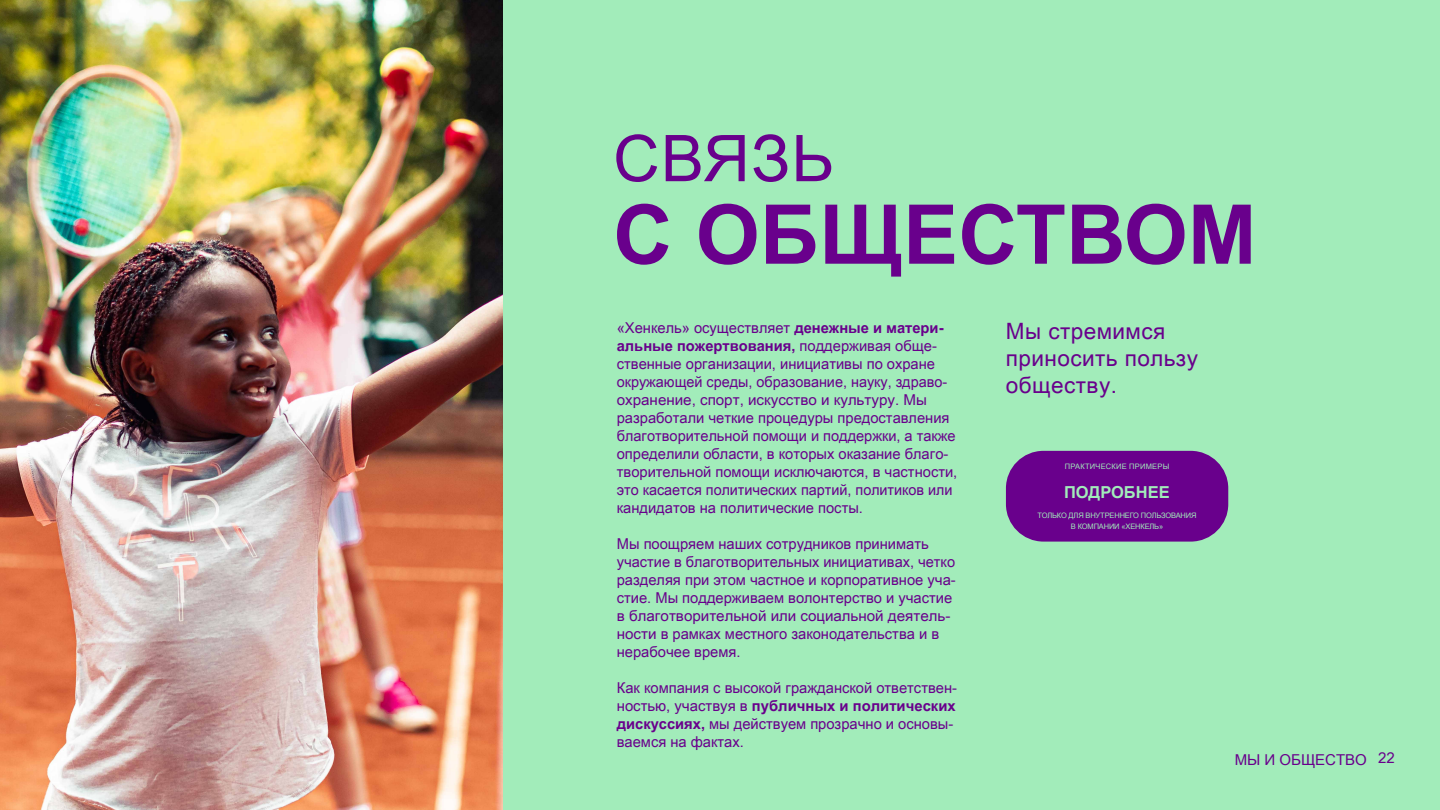
<style>
.page{position:relative;width:1440px;height:810px;background:#a2ecba}
.page>*{position:absolute;margin:0;border:0;box-sizing:border-box;transform-origin:0 0}
.t1{font:700 82.5px "Arial";color:#69008c}
.t2{font:64.5px "Arial";letter-spacing:.02em;color:#69008c}
.t3{font:22.5px/27px "Arial Unicode MS";letter-spacing:.02em;color:#69008c}
.t4{font:700 16.5px "Arial";color:#a2ecba}
.t5{font:15px/18px "Arial Unicode MS";color:#69008c}
.t6{font:7.5px/10.5px "Arial";letter-spacing:-.02em;color:#a2ecba;text-align:center}
.t7{font:7.5px "Arial";letter-spacing:.03em;color:#a2ecba}
.s1{font-weight:700}
</style>
<div class="page">
<img style="left:0;top:0;width:502px;height:810px">
<div style="left:1006px;top:451px;width:222px;height:91px;background:#69008c;border-radius:38px"></div>
<h2 class="t2" style="left:613px;top:116px;width:222px">СВЯЗЬ</h2>
<h1 class="t1" style="left:613px;top:180px;width:645px">С ОБЩЕСТВОМ</h1>
<p class="t5" style="left:617px;top:319px;width:342px">«Хенкель» осуществляет <span class="s1">денежные и матери&shy;альные пожертвования,</span> поддерживая обще&shy;ственные организации, инициативы по охране окружающей среды, образование, науку, здраво&shy;охранение, спорт, искусство и культуру. Мы разработали четкие процедуры предоставления благотворительной помощи и поддержки, а также определили области, в которых оказание благо&shy;творительной помощи исключаются, в частности, это касается политических партий, политиков или кандидатов на политические посты.</p>
<p class="t5" style="left:617px;top:535px;width:340px">Мы поощряем наших сотрудников принимать участие в благотворительных инициативах, четко разделяя при этом частное и корпоративное уча&shy;стие. Мы поддерживаем волонтерство и участие в благотворительной или социальной деятель&shy;ности в рамках местного законодательства и в нерабочее время.</p>
<p class="t5" style="left:617px;top:679px;width:342px">Как компания с высокой гражданской ответствен&shy;ностью, участвуя в <span class="s1">публичных и политических дискуссиях,</span> мы действуем прозрачно и основы&shy;ваемся на фактах.</p>
<h3 class="t3" style="left:1006px;top:317px;width:193px">Мы стремимся приносить пользу обществу.</h3>
<p class="t7" style="left:1065px;top:462px;width:106px">ПРАКТИЧЕСКИЕ ПРИМЕРЫ</p>
<p class="t4" style="left:1064px;top:481px;width:107px">ПОДРОБНЕЕ</p>
<p class="t6" style="left:1038px;top:510px;width:160px">ТОЛЬКО ДЛЯ ВНУТРЕННЕГО ПОЛЬЗОВАНИЯ<br>В КОМПАНИИ «ХЕНКЕЛЬ»</p>
<p class="t5" style="left:1235px;top:750px;width:162px">МЫ И ОБЩЕСТВО 22</p>
</div>
